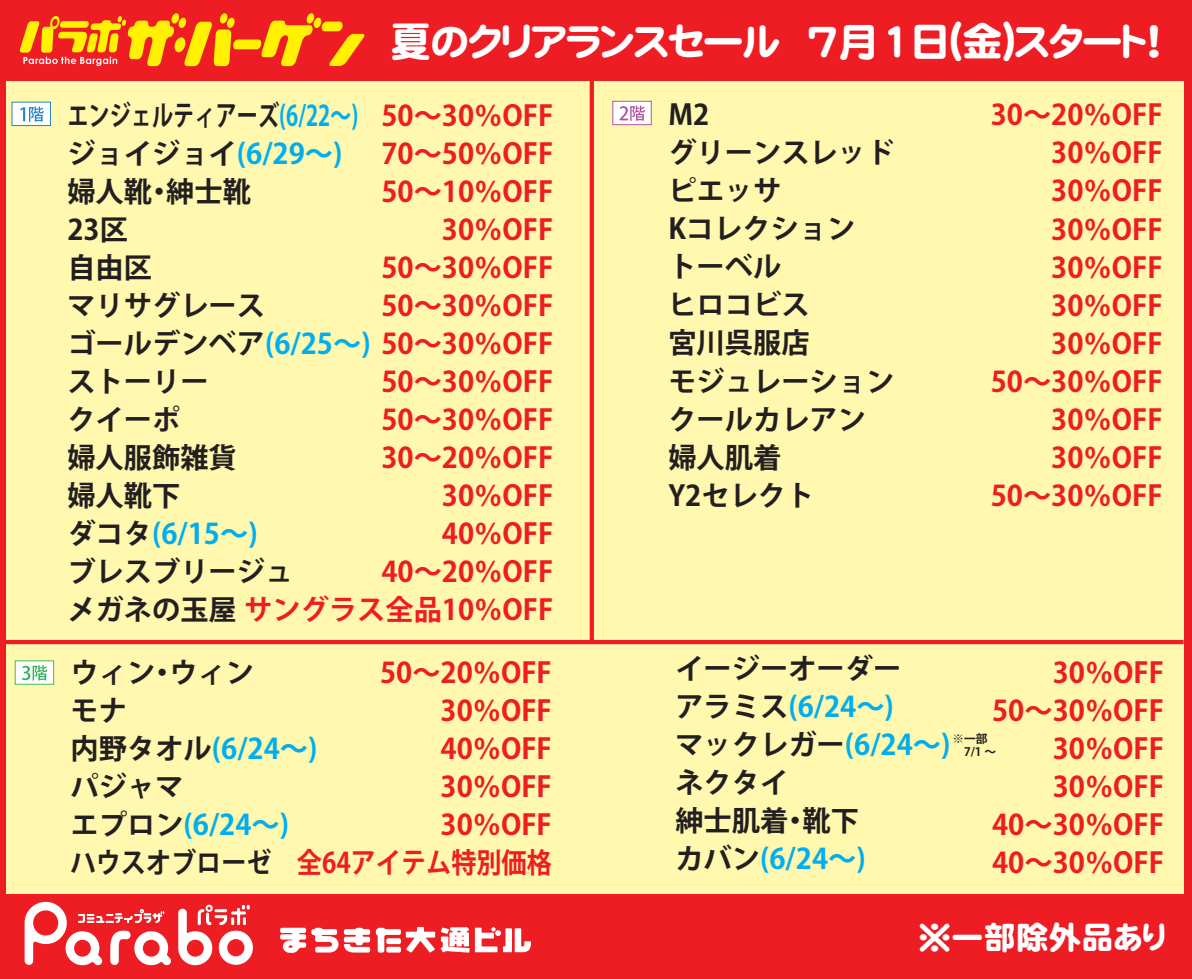
<style>
.page{position:relative;width:1192px;height:979px;background:#fff}
.page>*{position:absolute;margin:0;border:0;box-sizing:border-box;transform-origin:0 0}
.t1{font:40.6px "DF Maru Gothic SB WING RKSJ H";color:#fff}
.t2{font:32.55px "DF Maru Gothic SB WING RKSJ H";color:#fff}
.t3{font:700 28.18px/38px "Koz Go Pro";color:#ee1d23;text-align:right}
.t4{font:700 28.18px/38px "Koz Go Pro";color:#231f20}
.t5{font:700 28.18px/38px "Koz Go Pro";color:#231f20;scale:.75 1}
.t6{font:700 11.72px/12.6px "Koz Go Pro";color:#231f20}
.s1{color:#00aeef}
.s2{color:#ee1d23}
</style>
<div class="page">
<div style="left:0;top:0;width:1191px;height:978px;background:#ee1d23"></div>
<div style="left:6px;top:81px;width:1177px;height:812px;background:#fff8ae"></div>
<div style="left:12px;top:102px;width:38px;height:23px;background:#fff"></div>
<div style="left:12px;top:102px;width:39px;height:24px;border:1px solid #2783c5"></div>
<svg style="left:20px;top:106px;width:24px;height:16px"></svg>
<div style="left:15px;top:660px;width:39px;height:24px;background:#fff"></div>
<div style="left:15px;top:660px;width:39px;height:24px;border:1px solid #4bb857"></div>
<svg style="left:22px;top:665px;width:25px;height:15px"></svg>
<div style="left:612px;top:101px;width:39px;height:24px;background:#fff"></div>
<div style="left:612px;top:101px;width:39px;height:24px;border:1px solid #b254a1"></div>
<svg style="left:619px;top:106px;width:26px;height:15px"></svg>
<svg style="left:19px;top:13px;width:346px;height:53px"></svg>
<div style="left:0;top:639px;width:1183px;height:5px;background:#ee1d23"></div>
<div style="left:589px;top:61px;width:5px;height:580px;background:#ee1d23"></div>
<svg style="left:280px;top:927px;width:58px;height:25px"></svg>
<svg style="left:344px;top:927px;width:26px;height:25px"></svg>
<svg style="left:376px;top:927px;width:93px;height:25px"></svg>
<svg style="left:475px;top:927px;width:56px;height:24px"></svg>
<svg style="left:25px;top:901px;width:146px;height:63px"></svg>
<svg style="left:178px;top:904px;width:75px;height:60px"></svg>
<h1 class="t1" style="left:390px;top:21px;width:776px">夏のクリアランスセール 7月1日(金)スタート！</h1>
<p class="t5" style="left:67px;top:98px;width:649px">エンジェルティアーズ<span class="s1">(6/22～)<br></span>ジョイジョイ<span class="s1">(6/29～)<br></span>婦人靴・紳士靴<br>23区<br>自由区<br>マリサグレース<br>ゴールデンベア<span class="s1">(6/25～)</span> <span class="s2">50～30％OFF</span>ストーリー<br>クイーポ<br>婦人服飾雑貨<br>婦人靴下<br>ダコタ<span class="s1">(6/15～)<br></span>ブレスブリージュ<br>メガネの玉屋<span class="s2">サングラス全品10％OFF</span></p>
<p class="t4" style="left:71px;top:655px;width:482px">ウィン・ウィン<br>モナ<br>内野タオル<span class="s1">(6/24～)<br></span>パジャマ<br>エプロン<span class="s1">(6/24～)<br></span>ハウスオブローゼ　<span class="s2">全64アイテム特別価格</span></p>
<p class="t4" style="left:675px;top:650px;width:276px">イージーオーダー<br>アラミス<span class="s1">(6/24～)<br></span>マックレガー<span class="s1">(6/24～)</span>ネクタイ<br>紳士肌着・靴下<br>カバン<span class="s1">(6/24～)</span></p>
<p class="t3" style="left:990px;top:98px;width:173px">30～20％OFF<br>30％OFF<br>30％OFF<br>30％OFF<br>30％OFF<br>30％OFF<br>30％OFF<br>50～30％OFF<br>30％OFF<br>30％OFF<br>50～30％OFF</p>
<p class="t4" style="left:668px;top:97px;width:227px">M2<br>グリーンスレッドピエッサ<br>Kコレクション<br>トーベル<br>ヒロコビス<br>宮川呉服店<br>モジュレーションクールカレアン婦人肌着<br>Y2セレクト</p>
<p class="t3" style="left:381px;top:98px;width:173px">50～30％OFF<br>70～50％OFF<br>50～10％OFF<br>30％OFF<br>50～30％OFF<br>50～30％OFF</p>
<p class="t3" style="left:381px;top:364px;width:173px">50～30％OFF<br>50～30％OFF<br>30～20％OFF<br>30％OFF<br>40％OFF<br>40～20％OFF</p>
<p class="t3" style="left:440px;top:654px;width:113px;text-align:justify;text-indent:-61px">50～20％OFF 30％OFF 40％OFF 30％OFF 30％OFF</p>
<p class="t3" style="left:991px;top:654px;width:173px">30％OFF<br>50～30％OFF<br>30％OFF<br>30％OFF<br>40～30％OFF<br>40～30％OFF</p>
<p class="t6" style="left:952px;top:732px;width:45px">※一部　7/1 ～</p>
<p class="t2" style="left:918px;top:920px;width:248px">※一部除外品あり</p>
</div>
